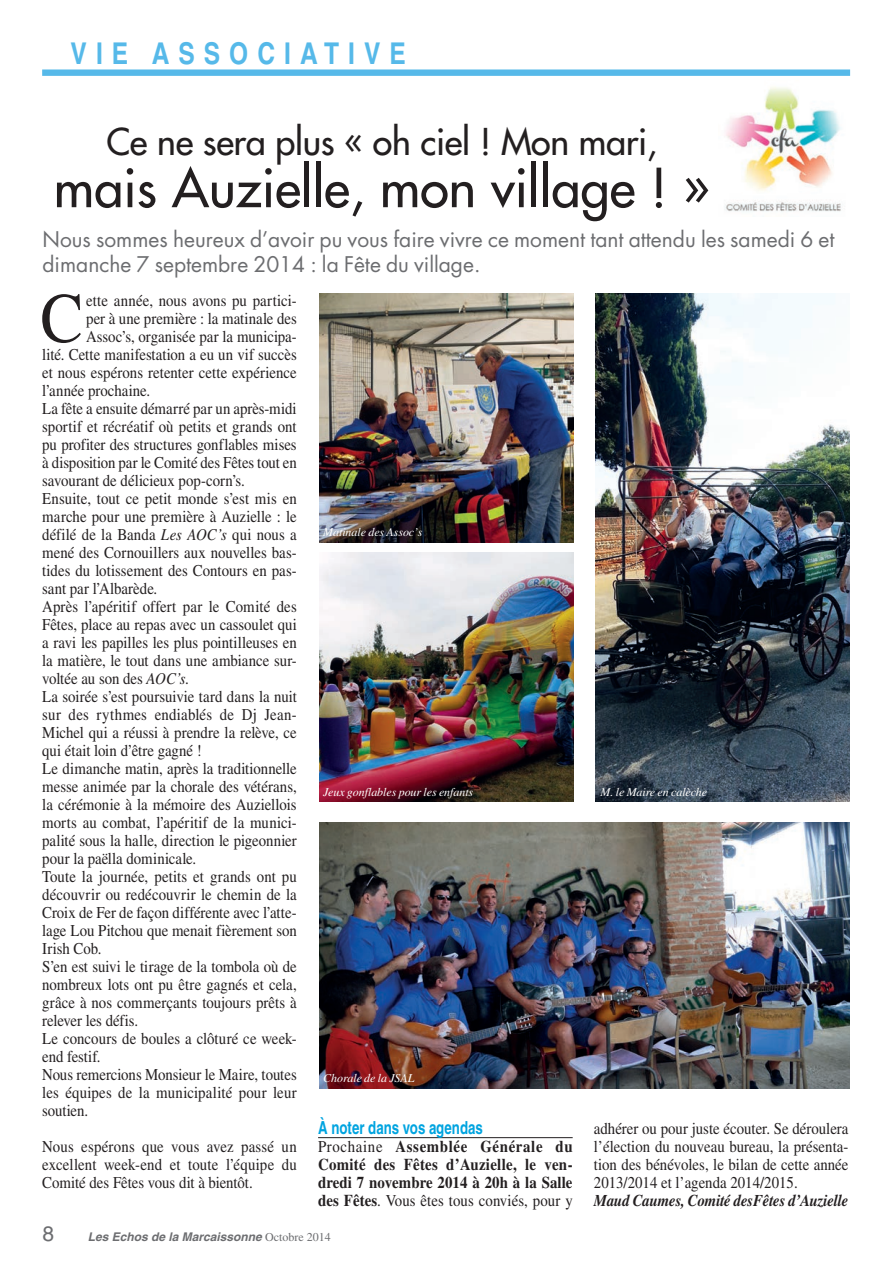
<style>
.page{position:relative;width:893px;height:1263px;background:#fff}
.page>*{position:absolute;margin:0;border:0;box-sizing:border-box;transform-origin:0 0}
.t1{font:70.95px "Times";color:#231f20;scale:.9 1}
.t2{font:52.5px "Futura";color:#231f20}
.t3{font:36px "Futura";letter-spacing:-.01em;color:#231f20}
.t4{font:700 condensed 30px "Helvetica";letter-spacing:.3em;color:#56b9e9}
.t5{font:21px/24px "Futura";color:#6c6d70}
.t6{font:21px "Helvetica";color:#6c6d70}
.t7{font:700 condensed 18px "Helvetica";color:#00a4e0;scale:.9 1}
.t8{font:16.5px/18px "Times";color:#231f20;text-align:justify;scale:.9 1}
.t9{font:700 16.5px/18px "Times";letter-spacing:.005em;color:#231f20;text-align:justify;scale:.9 1}
.t10{font:italic 700 16.5px "Times";letter-spacing:-.01em;color:#231f20;scale:.9 1}
.t11{font:italic 12px "Times";letter-spacing:-.005em;color:#fff}
.t12{font:italic 700 12px "Helvetica";color:#6c6d70}
.s1{font-style:italic}
.s2{font-weight:400}
.s3{font-family:"Times";font-weight:400;font-style:normal}
</style>
<div class="page">
<div style="left:42px;top:69px;width:808px;height:7px;background:#56b9e9"></div>
<hr style="left:318px;top:1137px;width:255px;height:1px;background:#231f20">
<img style="left:319px;top:822px;width:531px;height:267px">
<img style="left:725px;top:87px;width:116px;height:125px">
<img style="left:319px;top:293px;width:255px;height:249px">
<img style="left:319px;top:553px;width:255px;height:248px">
<img style="left:595px;top:293px;width:255px;height:508px">
<h3 class="t4" style="left:71px;top:35px;width:337px">VIE ASSOCIATIVE</h3>
<h3 class="t3" style="left:107px;top:118px;width:552px">Ce ne sera plus « oh ciel ! Mon mari,</h3>
<h2 class="t2" style="left:54px;top:154px;width:657px">mais Auzielle, mon village ! »</h2>
<p class="t5" style="left:43px;top:228px;width:793px">Nous sommes heureux d’avoir pu vous faire vivre ce moment tant attendu les samedi 6 et dimanche 7 septembre 2014 : la Fête du village.</p>
<h1 class="t1" style="left:40px;top:278px;width:49px">C</h1>
<p class="t8" style="left:86px;top:291px;width:236px">ette année, nous avons pu partici-</p>
<p class="t8" style="left:86px;top:309px;width:236px">per à une première : la matinale des</p>
<p class="t8" style="left:86px;top:327px;width:236px">Assoc’s, organisée par la municipa-</p>
<p class="t8" style="left:42px;top:345px;width:284px">lité. Cette manifestation a eu un vif succès</p>
<p class="t8" style="left:42px;top:363px;width:284px">et nous espérons retenter cette expérience</p>
<p class="t8" style="left:42px;top:381px;width:122px">l’année prochaine.</p>
<p class="t8" style="left:42px;top:399px;width:284px">La fête a ensuite démarré par un après-midi</p>
<p class="t8" style="left:42px;top:417px;width:284px">sportif et récréatif où petits et grands ont</p>
<p class="t8" style="left:42px;top:435px;width:284px">pu profiter des structures gonflables mises</p>
<p class="t8" style="left:42px;top:453px;width:284px">à disposition par le Comité des Fêtes tout en</p>
<p class="t8" style="left:42px;top:471px;width:227px">savourant de délicieux pop-corn’s.</p>
<p class="t8" style="left:42px;top:489px;width:284px">Ensuite, tout ce petit monde s’est mis en</p>
<p class="t8" style="left:42px;top:507px;width:284px">marche pour une première à Auzielle : le</p>
<p class="t8" style="left:42px;top:525px;width:284px">défilé de la Banda <span class="s1">Les AOC’s</span> qui nous a</p>
<p class="t8" style="left:42px;top:543px;width:284px">mené des Cornouillers aux nouvelles bas-</p>
<p class="t8" style="left:42px;top:561px;width:284px">tides du lotissement des Contours en pas-</p>
<p class="t8" style="left:42px;top:579px;width:129px">sant par l’Albarède.</p>
<p class="t8" style="left:42px;top:597px;width:284px">Après l’apéritif offert par le Comité des</p>
<p class="t8" style="left:42px;top:615px;width:284px">Fêtes, place au repas avec un cassoulet qui</p>
<p class="t8" style="left:42px;top:633px;width:284px">a ravi les papilles les plus pointilleuses en</p>
<p class="t8" style="left:42px;top:651px;width:284px">la matière, le tout dans une ambiance sur-</p>
<p class="t8" style="left:42px;top:669px;width:165px">voltée au son des <span class="s1">AOC’s</span>.</p>
<p class="t8" style="left:42px;top:687px;width:284px">La soirée s’est poursuivie tard dans la nuit</p>
<p class="t8" style="left:42px;top:705px;width:284px">sur des rythmes endiablés de Dj Jean-</p>
<p class="t8" style="left:42px;top:723px;width:284px">Michel qui a réussi à prendre la relève, ce</p>
<p class="t8" style="left:42px;top:741px;width:179px">qui était loin d’être gagné !</p>
<p class="t8" style="left:42px;top:759px;width:284px">Le dimanche matin, après la traditionnelle</p>
<p class="t8" style="left:42px;top:777px;width:284px">messe animée par la chorale des vétérans,</p>
<p class="t8" style="left:42px;top:795px;width:284px">la cérémonie à la mémoire des Auziellois</p>
<p class="t8" style="left:42px;top:813px;width:284px">morts au combat, l’apéritif de la munici-</p>
<p class="t8" style="left:42px;top:831px;width:284px">palité sous la halle, direction le pigeonnier</p>
<p class="t8" style="left:42px;top:849px;width:173px">pour la paëlla dominicale.</p>
<p class="t8" style="left:42px;top:867px;width:284px">Toute la journée, petits et grands ont pu</p>
<p class="t8" style="left:42px;top:885px;width:284px">découvrir ou redécouvrir le chemin de la</p>
<p class="t8" style="left:42px;top:903px;width:284px">Croix de Fer de façon différente avec l’atte-</p>
<p class="t8" style="left:42px;top:921px;width:284px">lage Lou Pitchou que menait fièrement son</p>
<p class="t8" style="left:42px;top:939px;width:67px">Irish Cob.</p>
<p class="t8" style="left:42px;top:957px;width:284px">S’en est suivi le tirage de la tombola où de</p>
<p class="t8" style="left:42px;top:975px;width:284px">nombreux lots ont pu être gagnés et cela,</p>
<p class="t8" style="left:42px;top:993px;width:284px">grâce à nos commerçants toujours prêts à</p>
<p class="t8" style="left:42px;top:1011px;width:108px">relever les défis.</p>
<p class="t8" style="left:42px;top:1029px;width:284px">Le concours de boules a clôturé ce week-</p>
<p class="t8" style="left:42px;top:1047px;width:66px">end festif.</p>
<p class="t8" style="left:42px;top:1065px;width:284px">Nous remercions Monsieur le Maire, toutes</p>
<p class="t8" style="left:42px;top:1083px;width:284px">les équipes de la municipalité pour leur</p>
<p class="t8" style="left:42px;top:1101px;width:53px">soutien.</p>
<p class="t8" style="left:42px;top:1137px;width:284px">Nous espérons que vous avez passé un excellent week-end et toute l’équipe du Comité des Fêtes vous dit à bientôt.</p>
<p class="t11" style="left:323px;top:526px;width:101px">Matinale des Assoc’s</p>
<p class="t11" style="left:323px;top:785px;width:152px">Jeux gonflables pour les enfants</p>
<p class="t11" style="left:323px;top:1072px;width:93px">Chorale de la JSAL</p>
<p class="t7" style="left:318px;top:1117px;width:185px">À noter dans vos agendas</p>
<p class="t9" style="left:318px;top:1137px;width:284px"><span class="s2">Prochaine</span> Assemblée Générale du Comité des Fêtes d’Auzielle, le ven&shy;dredi 7 novembre 2014 à 20h à la Salle des Fêtes<span class="s2">. Vous êtes tous conviés, pour y</span></p>
<p class="t6" style="left:43px;top:1221px;width:13px">8</p>
<p class="t12" style="left:88px;top:1229px;width:245px">Les Echos de la Marcaissonne <span class="s3">Octobre 2014</span></p>
<p class="t11" style="left:601px;top:785px;width:108px">M. le Maire en calèche</p>
<p class="t8" style="left:594px;top:1119px;width:284px">adhérer ou pour juste écouter. Se déroulera l’élection du nouveau bureau, la présenta&shy;tion des bénévoles, le bilan de cette année 2013/2014 et l’agenda 2014/2015.</p>
<p class="t10" style="left:594px;top:1191px;width:284px">Maud Caumes, Comité desFêtes d’Auzielle</p>
</div>
